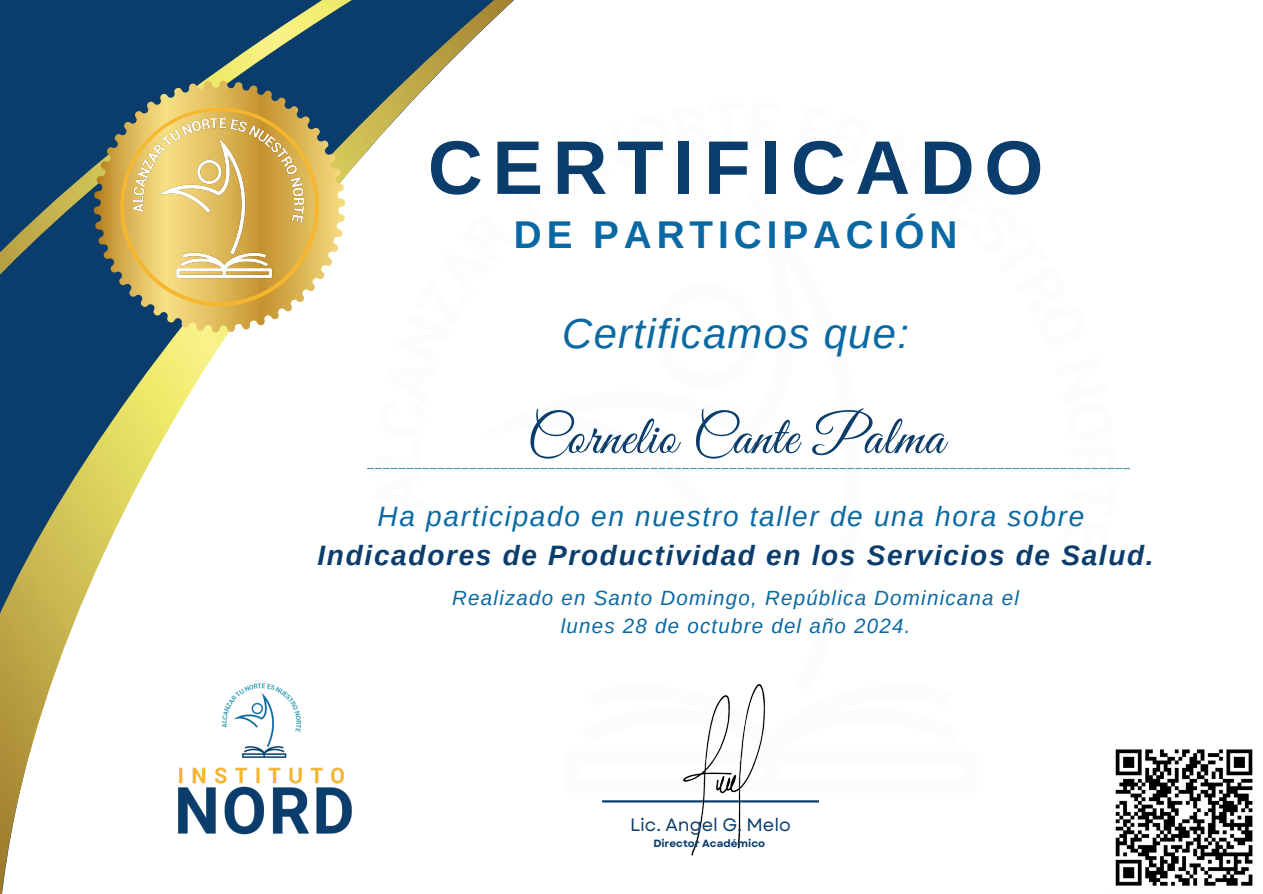
<style>
.page{position:relative;width:1263px;height:894px;background:#fff}
.page>*{position:absolute;margin:0;border:0;box-sizing:border-box;transform-origin:0 0}
.t1{font:700 75.9px "Arimo";letter-spacing:.125em;color:#0a3d6c}
.t2{font:55.2px "Great Vibes";letter-spacing:.015em;color:#0a3d6c}
.t3{font:italic 41.85px "Arimo";letter-spacing:.03em;color:#0a69a3}
.t4{font:700 38.7px "Arimo";letter-spacing:.125em;color:#0a69a3}
.t5{font:italic 700 28.05px "Arimo";letter-spacing:.06em;color:#0a3d6c}
.t6{font:italic 28.05px "Arimo";letter-spacing:.06em;color:#0a69a3}
.t7{font:italic 20.55px/28.2px "Arimo";letter-spacing:.06em;color:#0a69a3;text-align:center}
.t8{font:18px "Garet";color:#0a3d6c}
.t9{font:700 10.5px "Garet";color:#0a3d6c}
</style>
<div class="page">
<svg style="left:804px;top:468px;width:326px;height:1px"></svg>
<img style="left:0;top:0;width:804px;height:893px">
<img style="left:92px;top:79px;width:255px;height:254px">
<svg style="left:120px;top:107px;width:199px;height:199px;background:#cbae5f"></svg>
<img style="left:1115px;top:749px;width:138px;height:137px">
<img style="left:126px;top:104px;width:185px;height:185px">
<hr style="left:602px;top:800px;width:217px;height:2px;background:#0a3d6c">
<img style="left:642px;top:680px;width:168px;height:177px">
<h1 class="t1" style="left:428px;top:115px;width:617px">CERTIFICADO</h1>
<h3 class="t4" style="left:514px;top:208px;width:445px">DE PARTICIPACIÓN</h3>
<h3 class="t3" style="left:562px;top:306px;width:348px">Certificamos que:</h3>
<h2 class="t2" style="left:527px;top:406px;width:418px">Cornelio Cante Palma</h2>
<h3 class="t6" style="left:378px;top:498px;width:708px">Ha participado en nuestro taller de una hora sobre</h3>
<h3 class="t5" style="left:318px;top:535px;width:838px">Indicadores de Productividad en los Servicios de Salud.</h3>
<p class="t7" style="left:452px;top:583px;width:568px">Realizado en Santo Domingo, República Dominicana el lunes 28 de octubre del año 2024.</p>
<p class="t8" style="left:630px;top:813px;width:162px">Lic. Angel G. Melo</p>
<p class="t9" style="left:653px;top:837px;width:113px">Director Académico</p>
</div>
